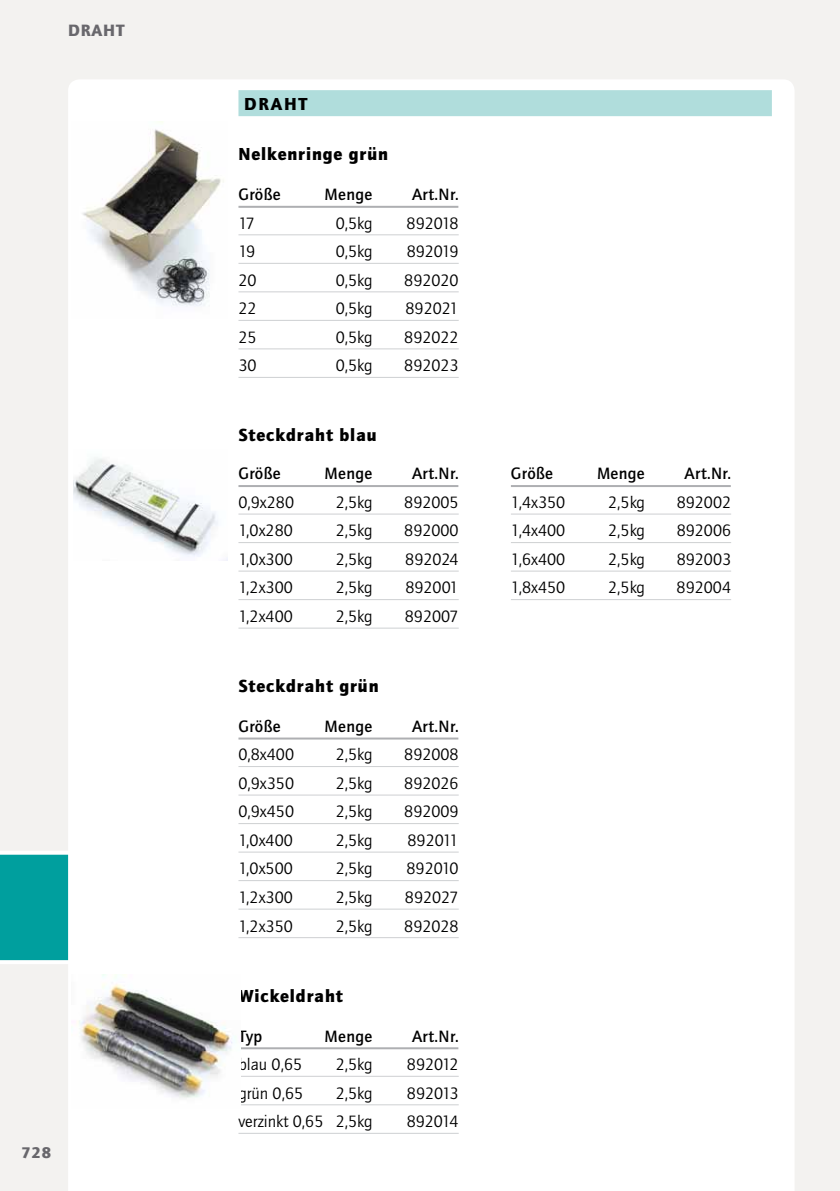
<style>
.page{position:relative;width:840px;height:1191px;background:#fff}
.page>*{position:absolute;margin:0;border:0;box-sizing:border-box;transform-origin:0 0}
.t1{font:900 18px "Quay Itc T";letter-spacing:.05em;color:#000}
.t2{font:17px "Quay Itc T";color:#000}
.t3{font:700 17px "Quay Itc T";letter-spacing:.02em;color:#000}
.t4{font:900 17px "Quay Itc T";color:#68676c}
.t5{font:900 16px "Quay Itc T";color:#68676c}
</style>
<div class="page">
<div style="left:0;top:0;width:839px;height:1191px;background:#f3f2f0"></div>
<svg style="left:0;top:851px;width:68px;height:113px;background:#11a5a4"></svg>
<div style="left:68px;top:80px;width:726px;height:1111px;background:#fff"></div>
<hr style="left:839px;top:0;width:1px;height:1191px;background:#f3f2f0">
<div style="left:238px;top:90px;width:533px;height:26px;background:#b0dddc"></div>
<hr style="left:238px;top:206px;width:220px;height:2px;background:#aeafb2">
<hr style="left:238px;top:234px;width:220px;height:1px;background:#ced0d2">
<hr style="left:238px;top:263px;width:220px;height:1px;background:#ced0d2">
<hr style="left:238px;top:291px;width:220px;height:1px;background:#ced0d2">
<hr style="left:238px;top:320px;width:220px;height:1px;background:#ced0d2">
<hr style="left:238px;top:348px;width:220px;height:1px;background:#ced0d2">
<hr style="left:238px;top:377px;width:220px;height:1px;background:#ced0d2">
<hr style="left:238px;top:737px;width:220px;height:2px;background:#aeafb2">
<hr style="left:238px;top:766px;width:220px;height:1px;background:#ced0d2">
<hr style="left:238px;top:794px;width:220px;height:1px;background:#ced0d2">
<hr style="left:238px;top:823px;width:220px;height:1px;background:#ced0d2">
<hr style="left:238px;top:851px;width:220px;height:1px;background:#ced0d2">
<hr style="left:238px;top:880px;width:220px;height:1px;background:#ced0d2">
<hr style="left:238px;top:908px;width:220px;height:1px;background:#ced0d2">
<hr style="left:238px;top:937px;width:220px;height:1px;background:#ced0d2">
<hr style="left:238px;top:1047px;width:220px;height:2px;background:#aeafb2">
<hr style="left:238px;top:1075px;width:220px;height:1px;background:#ced0d2">
<hr style="left:238px;top:1104px;width:220px;height:1px;background:#ced0d2">
<hr style="left:238px;top:1132px;width:220px;height:1px;background:#ced0d2">
<hr style="left:238px;top:485px;width:220px;height:2px;background:#aeafb2">
<hr style="left:238px;top:513px;width:220px;height:1px;background:#ced0d2">
<hr style="left:238px;top:542px;width:220px;height:1px;background:#ced0d2">
<hr style="left:238px;top:570px;width:220px;height:1px;background:#ced0d2">
<hr style="left:238px;top:599px;width:220px;height:1px;background:#ced0d2">
<hr style="left:238px;top:627px;width:220px;height:1px;background:#ced0d2">
<hr style="left:510px;top:485px;width:220px;height:2px;background:#aeafb2">
<hr style="left:510px;top:513px;width:220px;height:1px;background:#ced0d2">
<hr style="left:510px;top:542px;width:220px;height:1px;background:#ced0d2">
<hr style="left:510px;top:570px;width:220px;height:1px;background:#ced0d2">
<hr style="left:510px;top:599px;width:220px;height:1px;background:#ced0d2">
<img style="left:71px;top:974px;width:169px;height:134px">
<img style="left:71px;top:122px;width:156px;height:196px">
<img style="left:74px;top:449px;width:153px;height:112px">
<p class="t4" style="left:68px;top:20px;width:56px">Draht</p>
<p class="t5" style="left:21px;top:1143px;width:31px">728</p>
<p class="t1" style="left:244px;top:93px;width:63px">Draht</p>
<p class="t1" style="left:238px;top:143px;width:151px">Nelkenringe grün</p>
<p class="t3" style="left:238px;top:185px;width:44px">Größe</p>
<p class="t3" style="left:324px;top:185px;width:49px">Menge</p>
<p class="t3" style="left:412px;top:185px;width:48px">Art.Nr.</p>
<p class="t2" style="left:238px;top:213px;width:18px">17</p>
<p class="t2" style="left:335px;top:213px;width:38px">0,5kg</p>
<p class="t2" style="left:406px;top:213px;width:54px">892018</p>
<p class="t2" style="left:238px;top:242px;width:18px">19</p>
<p class="t2" style="left:335px;top:242px;width:38px">0,5kg</p>
<p class="t2" style="left:406px;top:242px;width:53px">892019</p>
<p class="t2" style="left:238px;top:270px;width:20px">20</p>
<p class="t2" style="left:335px;top:270px;width:38px">0,5kg</p>
<p class="t2" style="left:404px;top:270px;width:56px">892020</p>
<p class="t2" style="left:238px;top:299px;width:20px">22</p>
<p class="t2" style="left:335px;top:299px;width:38px">0,5kg</p>
<p class="t2" style="left:405px;top:299px;width:55px">892021</p>
<p class="t2" style="left:238px;top:327px;width:20px">25</p>
<p class="t2" style="left:335px;top:327px;width:38px">0,5kg</p>
<p class="t2" style="left:404px;top:327px;width:56px">892022</p>
<p class="t2" style="left:238px;top:356px;width:20px">30</p>
<p class="t2" style="left:335px;top:356px;width:38px">0,5kg</p>
<p class="t2" style="left:404px;top:356px;width:56px">892023</p>
<p class="t1" style="left:238px;top:425px;width:140px">Steckdraht blau</p>
<p class="t3" style="left:238px;top:464px;width:44px">Größe</p>
<p class="t3" style="left:324px;top:464px;width:49px">Menge</p>
<p class="t3" style="left:412px;top:464px;width:48px">Art.Nr.</p>
<p class="t2" style="left:238px;top:492px;width:57px">0,9x280</p>
<p class="t2" style="left:335px;top:492px;width:38px">2,5kg</p>
<p class="t2" style="left:404px;top:492px;width:56px">892005</p>
<p class="t2" style="left:238px;top:521px;width:56px">1,0x280</p>
<p class="t2" style="left:335px;top:521px;width:38px">2,5kg</p>
<p class="t2" style="left:404px;top:521px;width:56px">892000</p>
<p class="t2" style="left:238px;top:549px;width:56px">1,0x300</p>
<p class="t2" style="left:335px;top:549px;width:38px">2,5kg</p>
<p class="t2" style="left:405px;top:549px;width:55px">892024</p>
<p class="t2" style="left:238px;top:578px;width:56px">1,2x300</p>
<p class="t2" style="left:335px;top:578px;width:38px">2,5kg</p>
<p class="t2" style="left:405px;top:578px;width:55px">892001</p>
<p class="t2" style="left:238px;top:606px;width:56px">1,2x400</p>
<p class="t2" style="left:335px;top:606px;width:38px">2,5kg</p>
<p class="t2" style="left:404px;top:606px;width:55px">892007</p>
<p class="t1" style="left:238px;top:675px;width:142px">Steckdraht grün</p>
<p class="t3" style="left:238px;top:716px;width:44px">Größe</p>
<p class="t3" style="left:324px;top:716px;width:49px">Menge</p>
<p class="t3" style="left:412px;top:716px;width:48px">Art.Nr.</p>
<p class="t2" style="left:238px;top:745px;width:57px">0,8x400</p>
<p class="t2" style="left:335px;top:745px;width:38px">2,5kg</p>
<p class="t2" style="left:404px;top:745px;width:56px">892008</p>
<p class="t2" style="left:238px;top:773px;width:57px">0,9x350</p>
<p class="t2" style="left:335px;top:773px;width:38px">2,5kg</p>
<p class="t2" style="left:404px;top:773px;width:56px">892026</p>
<p class="t2" style="left:238px;top:802px;width:57px">0,9x450</p>
<p class="t2" style="left:335px;top:802px;width:38px">2,5kg</p>
<p class="t2" style="left:404px;top:802px;width:56px">892009</p>
<p class="t2" style="left:238px;top:830px;width:56px">1,0x400</p>
<p class="t2" style="left:335px;top:830px;width:38px">2,5kg</p>
<p class="t2" style="left:407px;top:830px;width:53px">892011</p>
<p class="t2" style="left:238px;top:859px;width:56px">1,0x500</p>
<p class="t2" style="left:335px;top:859px;width:38px">2,5kg</p>
<p class="t2" style="left:406px;top:859px;width:54px">892010</p>
<p class="t2" style="left:238px;top:887px;width:56px">1,2x300</p>
<p class="t2" style="left:335px;top:887px;width:38px">2,5kg</p>
<p class="t2" style="left:405px;top:887px;width:55px">892027</p>
<p class="t2" style="left:238px;top:916px;width:56px">1,2x350</p>
<p class="t2" style="left:335px;top:916px;width:38px">2,5kg</p>
<p class="t2" style="left:404px;top:916px;width:56px">892028</p>
<p class="t1" style="left:238px;top:985px;width:106px">Wickeldraht</p>
<p class="t3" style="left:238px;top:1026px;width:25px">Typ</p>
<p class="t3" style="left:324px;top:1026px;width:49px">Menge</p>
<p class="t3" style="left:412px;top:1026px;width:48px">Art.Nr.</p>
<p class="t2" style="left:238px;top:1054px;width:65px">blau 0,65</p>
<p class="t2" style="left:335px;top:1054px;width:38px">2,5kg</p>
<p class="t2" style="left:407px;top:1054px;width:53px">892012</p>
<p class="t2" style="left:238px;top:1083px;width:66px">grün 0,65</p>
<p class="t2" style="left:335px;top:1083px;width:38px">2,5kg</p>
<p class="t2" style="left:407px;top:1083px;width:53px">892013</p>
<p class="t2" style="left:238px;top:1111px;width:135px">verzinkt 0,65 2,5kg</p>
<p class="t2" style="left:406px;top:1111px;width:53px">892014</p>
<p class="t3" style="left:510px;top:464px;width:44px">Größe</p>
<p class="t3" style="left:596px;top:464px;width:49px">Menge</p>
<p class="t3" style="left:684px;top:464px;width:48px">Art.Nr.</p>
<p class="t2" style="left:510px;top:492px;width:56px">1,4x350</p>
<p class="t2" style="left:608px;top:492px;width:38px">2,5kg</p>
<p class="t2" style="left:676px;top:492px;width:56px">892002</p>
<p class="t2" style="left:510px;top:521px;width:56px">1,4x400</p>
<p class="t2" style="left:608px;top:521px;width:38px">2,5kg</p>
<p class="t2" style="left:676px;top:521px;width:56px">892006</p>
<p class="t2" style="left:510px;top:549px;width:56px">1,6x400</p>
<p class="t2" style="left:608px;top:549px;width:38px">2,5kg</p>
<p class="t2" style="left:676px;top:549px;width:56px">892003</p>
<p class="t2" style="left:510px;top:578px;width:56px">1,8x450</p>
<p class="t2" style="left:608px;top:578px;width:38px">2,5kg</p>
<p class="t2" style="left:676px;top:578px;width:56px">892004</p>
</div>
